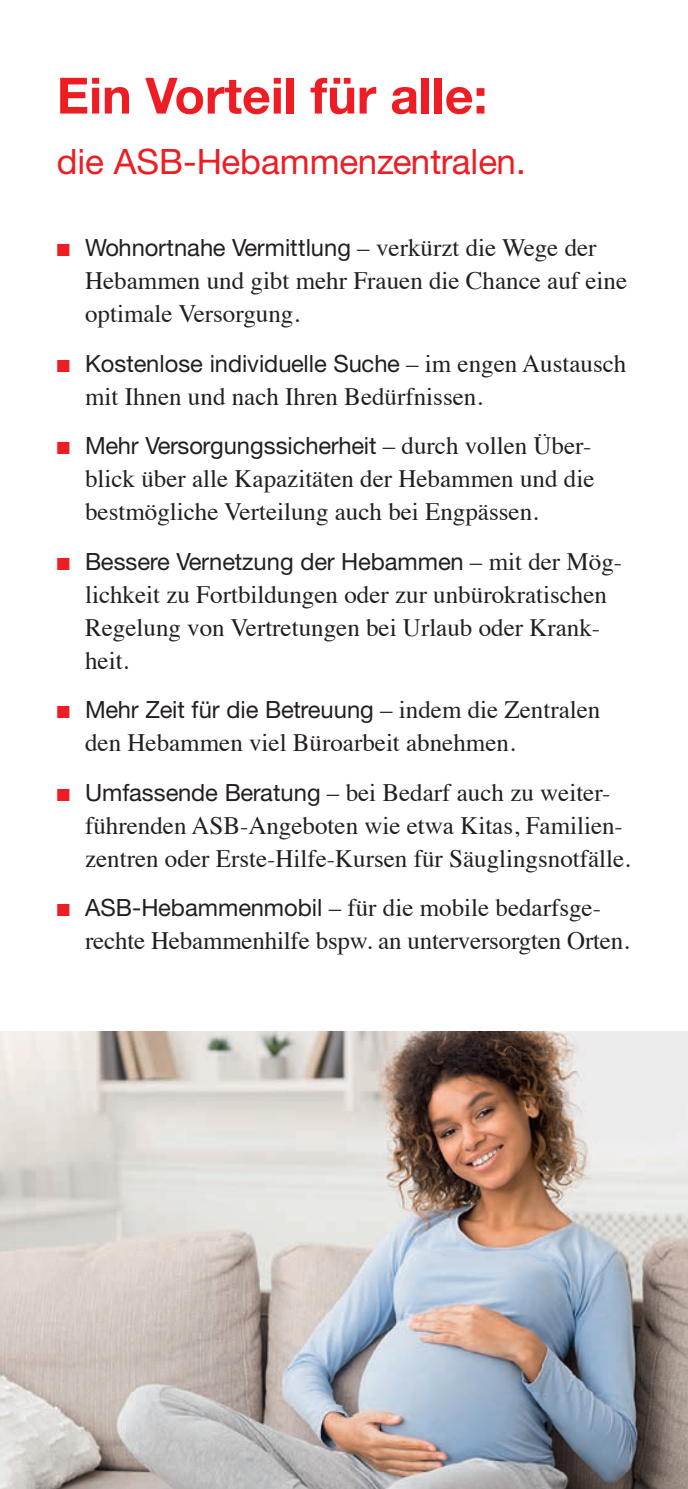
<style>
.page{position:relative;width:688px;height:1489px;background:#fff}
.page>*{position:absolute;margin:0;border:0;box-sizing:border-box;transform-origin:0 0}
.t1{font:700 50px "Helvetica Neue";color:#ee1d23}
.t2{font:35px "Helvetica Neue";color:#ee1d23}
.t3{font:25px/33px "Times";color:#231f20}
.t4{font:23.75px "Helvetica Neue";color:#231f20}
.s1{color:#ee1d23}
.s2{font-family:"Times";font-size:25px}
.s3{font-family:"Helvetica Neue";font-size:23.75px}
</style>
<div class="page">
<img style="left:0;top:1031px;width:687px;height:457px">
<hr style="left:687px;top:1031px;width:1px;height:457px;background:#fff101">
<h1 class="t1" style="left:57px;top:65px;width:432px">Ein Vorteil für alle:</h1>
<h2 class="t2" style="left:57px;top:140px;width:470px">die ASB-Hebammenzentralen.</h2>
<p class="t4" style="left:57px;top:233px;width:541px"><span class="s1">■</span> Wohnortnahe Vermittlung <span class="s2">– verkürzt die Wege der</span></p>
<p class="t3" style="left:85px;top:262px;width:543px">Hebammen und gibt mehr Frauen die Chance auf eine optimale Versorgung.</p>
<p class="t4" style="left:57px;top:349px;width:571px"><span class="s1">■</span> Kostenlose individuelle Suche <span class="s2">– im engen Austausch</span></p>
<p class="t3" style="left:85px;top:377px;width:399px">mit Ihnen und nach Ihren Bedürfnissen.</p>
<p class="t4" style="left:57px;top:431px;width:536px"><span class="s1">■</span> Mehr Versorgungssicherheit <span class="s2">– durch vollen Über-</span></p>
<p class="t3" style="left:85px;top:460px;width:510px">blick über alle Kapazitäten der Hebammen und die bestmögliche Verteilung auch bei Engpässen.</p>
<p class="t4" style="left:57px;top:547px;width:566px"><span class="s1">■</span> Bessere Vernetzung der Hebammen <span class="s2">– mit der Mög-</span></p>
<p class="t3" style="left:85px;top:575px;width:523px">lichkeit zu Fortbildungen oder zur unbürokratischen<br>Regelung von Vertretungen bei Urlaub oder Krank&shy;heit.</p>
<p class="t4" style="left:57px;top:695px;width:545px"><span class="s1">■</span> Mehr Zeit für die Betreuung <span class="s2">– indem die Zentralen</span></p>
<p class="t3" style="left:85px;top:724px;width:431px">den Hebammen viel Büroarbeit abnehmen.</p>
<p class="t3" style="left:85px;top:773px;width:547px;text-indent:-28px"><span class="s1">■</span> <span class="s3">Umfassende Beratung</span> – bei Bedarf auch zu weiter&shy;führenden ASB-Angeboten wie etwa Kitas, Familien&shy;zentren oder Erste-Hilfe-Kursen für Säuglingsnotfälle.</p>
<p class="t3" style="left:85px;top:889px;width:545px;text-indent:-28px"><span class="s1">■</span> <span class="s3">ASB-Hebammenmobil</span> – für die mobile bedarfsge&shy;rechte Hebammenhilfe bspw. an unterversorgten Orten.</p>
</div>
